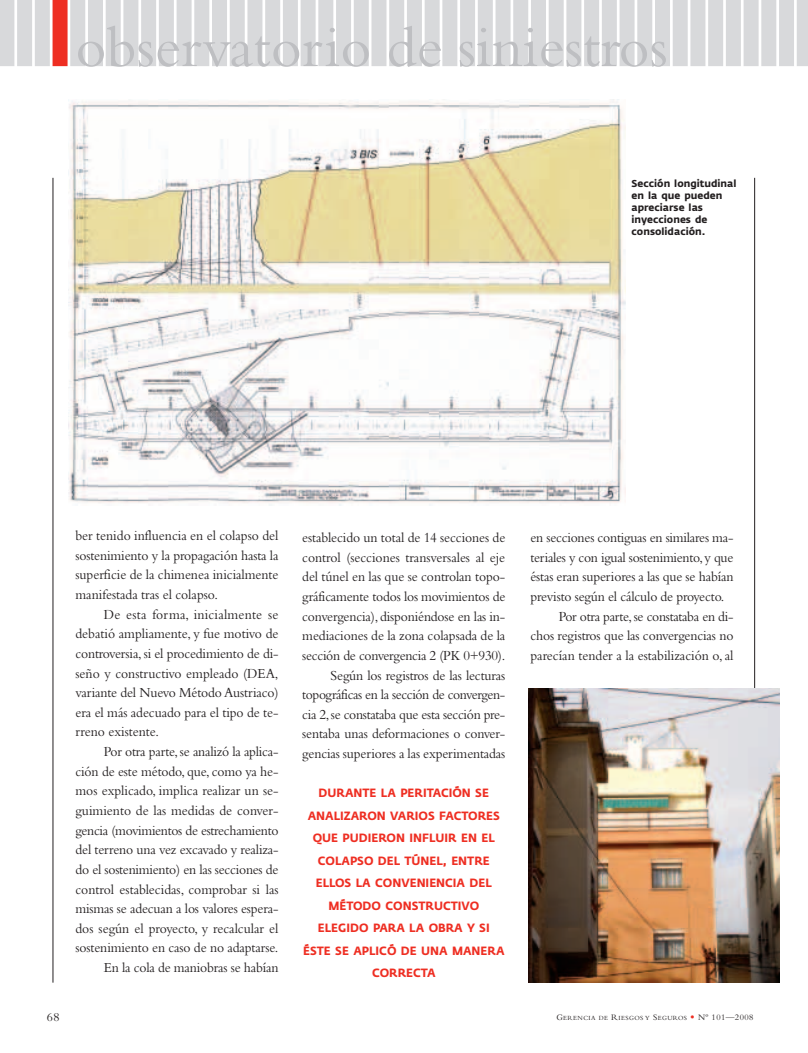
<style>
.page{position:relative;width:808px;height:1053px;background:#fff}
.page>*{position:absolute;margin:0;border:0;box-sizing:border-box;transform-origin:0 0}
.t1{font:60px "Bembo";color:#bebfc2}
.t2{font:14.38px/19.6px "Bembo";letter-spacing:-.01em;color:#231f20;text-align:justify;scale:.95 1}
.t3{font:12.5px "Bembo";color:#231f20}
.t4{font:700 11.88px/22.5px "Fedra Sans";color:#ee2e22;text-align:center;scale:.95 1}
.t5{font:700 10px/12px "Fedra Sans";color:#231f20}
.t6{font:6.5px "Bembo";letter-spacing:.065em;color:#231f20}
.s1{font-size:8.75px}
.s2{font-family:"Goudy";font-size:8.75px;color:#ee2e22}
</style>
<div class="page">
<hr style="left:53px;top:178px;width:1px;height:804px;background:#231f20">
<hr style="left:754px;top:178px;width:1px;height:804px;background:#231f20">
<div style="left:0;top:0;width:14px;height:66px;background:#d8d9db"></div>
<div style="left:17px;top:0;width:15px;height:66px;background:#d8d9db"></div>
<div style="left:35px;top:0;width:15px;height:66px;background:#d8d9db"></div>
<div style="left:53px;top:0;width:15px;height:66px;background:#ee2e22"></div>
<div style="left:70px;top:0;width:15px;height:66px;background:#d8d9db"></div>
<div style="left:88px;top:0;width:15px;height:66px;background:#d8d9db"></div>
<div style="left:106px;top:0;width:15px;height:66px;background:#d8d9db"></div>
<div style="left:123px;top:0;width:15px;height:66px;background:#d8d9db"></div>
<div style="left:141px;top:0;width:15px;height:66px;background:#d8d9db"></div>
<div style="left:159px;top:0;width:15px;height:66px;background:#d8d9db"></div>
<div style="left:177px;top:0;width:15px;height:66px;background:#d8d9db"></div>
<div style="left:194px;top:0;width:15px;height:66px;background:#d8d9db"></div>
<div style="left:212px;top:0;width:15px;height:66px;background:#d8d9db"></div>
<div style="left:230px;top:0;width:15px;height:66px;background:#d8d9db"></div>
<div style="left:247px;top:0;width:15px;height:66px;background:#d8d9db"></div>
<div style="left:265px;top:0;width:15px;height:66px;background:#d8d9db"></div>
<div style="left:283px;top:0;width:15px;height:66px;background:#d8d9db"></div>
<div style="left:301px;top:0;width:15px;height:66px;background:#d8d9db"></div>
<div style="left:318px;top:0;width:15px;height:66px;background:#d8d9db"></div>
<div style="left:336px;top:0;width:15px;height:66px;background:#d8d9db"></div>
<div style="left:354px;top:0;width:15px;height:66px;background:#d8d9db"></div>
<div style="left:371px;top:0;width:15px;height:66px;background:#d8d9db"></div>
<div style="left:389px;top:0;width:15px;height:66px;background:#d8d9db"></div>
<div style="left:407px;top:0;width:15px;height:66px;background:#d8d9db"></div>
<div style="left:425px;top:0;width:15px;height:66px;background:#d8d9db"></div>
<div style="left:442px;top:0;width:15px;height:66px;background:#d8d9db"></div>
<div style="left:460px;top:0;width:15px;height:66px;background:#d8d9db"></div>
<div style="left:478px;top:0;width:15px;height:66px;background:#d8d9db"></div>
<div style="left:495px;top:0;width:15px;height:66px;background:#d8d9db"></div>
<div style="left:513px;top:0;width:15px;height:66px;background:#d8d9db"></div>
<div style="left:531px;top:0;width:15px;height:66px;background:#d8d9db"></div>
<div style="left:549px;top:0;width:15px;height:66px;background:#d8d9db"></div>
<div style="left:566px;top:0;width:15px;height:66px;background:#d8d9db"></div>
<div style="left:584px;top:0;width:15px;height:66px;background:#d8d9db"></div>
<div style="left:602px;top:0;width:15px;height:66px;background:#d8d9db"></div>
<div style="left:619px;top:0;width:15px;height:66px;background:#d8d9db"></div>
<div style="left:637px;top:0;width:15px;height:66px;background:#d8d9db"></div>
<div style="left:655px;top:0;width:15px;height:66px;background:#d8d9db"></div>
<div style="left:673px;top:0;width:15px;height:66px;background:#d8d9db"></div>
<div style="left:690px;top:0;width:15px;height:66px;background:#d8d9db"></div>
<div style="left:708px;top:0;width:15px;height:66px;background:#d8d9db"></div>
<div style="left:726px;top:0;width:15px;height:66px;background:#d8d9db"></div>
<div style="left:743px;top:0;width:15px;height:66px;background:#d8d9db"></div>
<div style="left:761px;top:0;width:15px;height:66px;background:#d8d9db"></div>
<div style="left:797px;top:0;width:11px;height:66px;background:#d8d9db"></div>
<div style="left:779px;top:0;width:15px;height:66px;background:#d8d9db"></div>
<img style="left:69px;top:99px;width:557px;height:406px">
<img style="left:528px;top:688px;width:251px;height:294px">
<h1 class="t1" style="left:75px;top:26px;width:594px">observatorio de siniestros</h1>
<p class="t5" style="left:631px;top:178px;width:106px">Sección longitudinal en la que pueden apreciarse las inyecciones de consolidación.</p>
<p class="t2" style="left:75px;top:527px;width:215px">ber tenido influencia en el colapso del sostenimiento y la propagación hasta la superficie de la chimenea inicialmente manifestada tras el colapso.</p>
<p class="t2" style="left:75px;top:605px;width:215px;text-indent:28px">De esta forma, inicialmente se debatió ampliamente, y fue motivo de controversia,si el procedimiento de di&shy;seño y constructivo empleado (DEA, variante del Nuevo Método Austriaco) era el más adecuado para el tipo de te&shy;rreno existente.</p>
<p class="t2" style="left:75px;top:743px;width:215px;text-align:right">Por otra parte,se analizó la aplica-<br>ción de este método, que, como ya he&shy;mos explicado, implica realizar un se&shy;guimiento de las medidas de conver&shy;gencia (movimientos de estrechamiento del terreno una vez excavado y realiza&shy;do el sostenimiento) en las secciones de control establecidas, comprobar si las mismas se adecuan a los valores espera&shy;dos según el proyecto, y recalcular el sostenimiento en caso de no adaptarse.<br>En la cola de maniobras se habían</p>
<p class="t2" style="left:302px;top:529px;width:215px;text-align:right">establecido un total de 14 secciones de control (secciones transversales al eje del túnel en las que se controlan topo&shy;gráficamente todos los movimientos de convergencia),disponiéndose en las in&shy;mediaciones de la zona colapsada de la sección de convergencia 2 (PK 0+930).<br>Según los registros de las lecturas topográficas en la sección de convergen&shy;cia 2,se constataba que esta sección pre&shy;sentaba unas deformaciones o conver&shy;gencias superiores a las experimentadas</p>
<p class="t2" style="left:530px;top:529px;width:215px">en secciones contiguas en similares ma-</p>
<p class="t2" style="left:530px;top:548px;width:215px">teriales y con igual sostenimiento,y que</p>
<p class="t2" style="left:530px;top:568px;width:215px">éstas eran superiores a las que se habían</p>
<p class="t2" style="left:530px;top:588px;width:206px">previsto según el cálculo de proyecto.</p>
<p class="t2" style="left:559px;top:607px;width:185px">Por otra parte,se constataba en di-</p>
<p class="t2" style="left:530px;top:627px;width:215px">chos registros que las convergencias no</p>
<p class="t2" style="left:530px;top:647px;width:215px">parecían tender a la estabilización o, al</p>
<p class="t4" style="left:303px;top:782px;width:213px">DURANTE LA PERITACIÓN SE<br>ANALIZARON VARIOS FACTORES<br>QUE PUDIERON INFLUIR EN EL<br>COLAPSO DEL TÚNEL, ENTRE<br>ELLOS LA CONVENIENCIA DEL<br>MÉTODO CONSTRUCTIVO<br>ELEGIDO PARA LA OBRA Y SI<br>ÉSTE SE APLICÓ DE UNA MANERA<br>CORRECTA</p>
<p class="t3" style="left:47px;top:1012px;width:14px">68</p>
<p class="t6" style="left:556px;top:1015px;width:199px"><span class="s1">G</span>ERENCIA DE <span class="s1">R</span>IESGOS Y <span class="s1">S</span>EGUROS <span class="s2">•</span> <span class="s1">Nº 101—2008</span></p>
</div>
